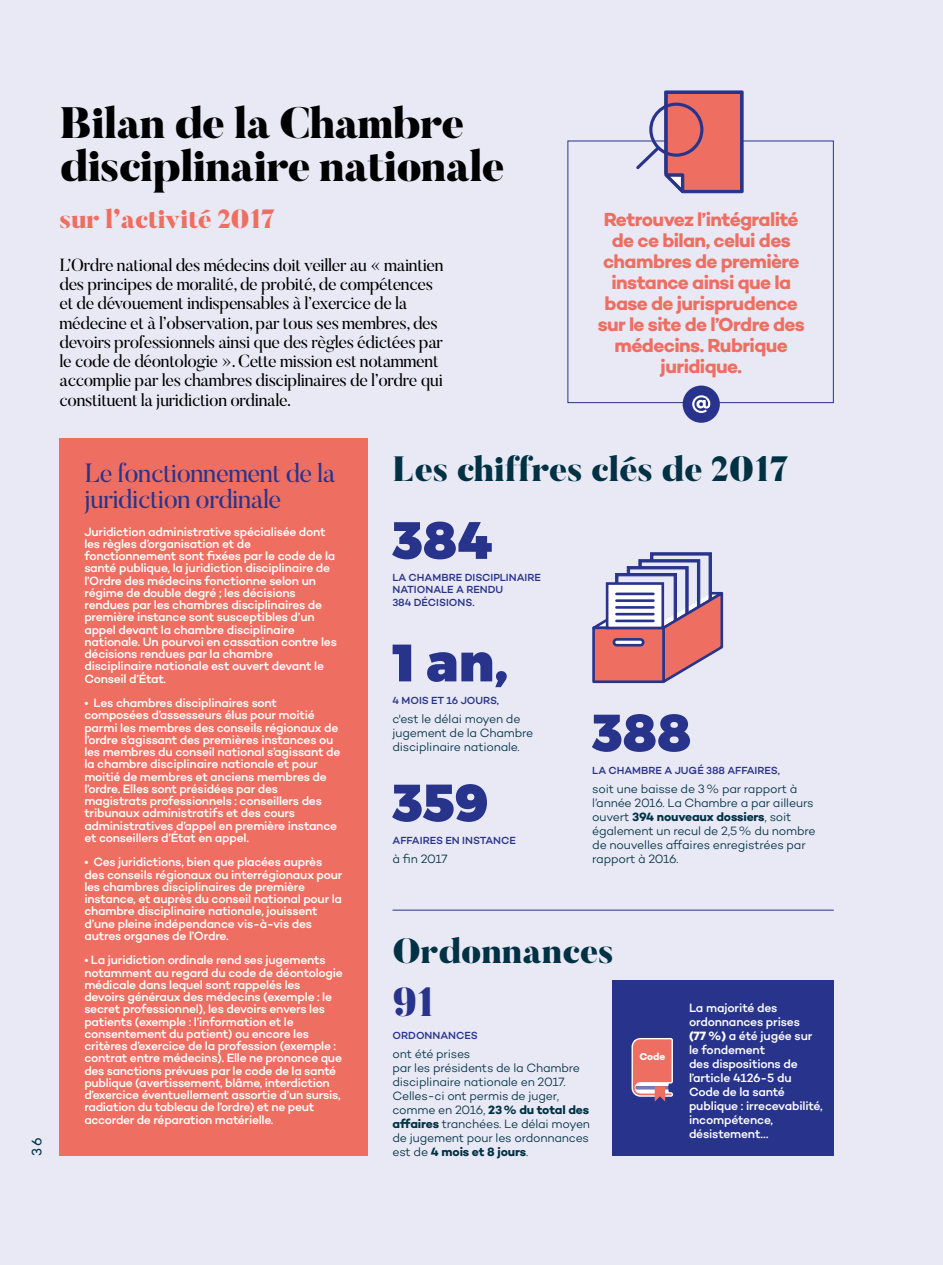
<style>
.page{position:relative;width:943px;height:1265px;background:#e9e8f5}
.page>*{position:absolute;margin:0;border:0;box-sizing:border-box;transform-origin:0 0}
.t1{font:900 52.5px "Montserrat";color:#28348b}
.t2{font:900 43.75px/43.8px "Butler";letter-spacing:-.03em;color:#000}
.t3{font:900 40.25px "Butler";color:#28348b}
.t4{font:900 35px "Butler";letter-spacing:-.01em;color:#003244}
.t5{font:26.25px/26.2px "Butler";letter-spacing:-.02em;color:#28348b}
.t6{font:900 26.25px "Butler";letter-spacing:-.02em;color:#ee6f62}
.t7{font:700 19.25px/21px "Campton";letter-spacing:-.03em;color:#ee6f62;text-align:center}
.t8{font:17.5px/19.2px "Butler";letter-spacing:-.02em;color:#000}
.t9{font:14px "Campton";color:#003244}
.t10{font:500 12.25px/12.2px "Campton";letter-spacing:-.02em;color:#fff}
.t11{font:300 12.25px/14px "Campton";letter-spacing:-.015em;color:#003244}
.t12{font:500 10.5px/12.2px "Campton";color:#28348b}
.t13{font:700 10.15px "Campton";color:#fff}
.s1{font-weight:700}
</style>
<div class="page">
<div style="left:612px;top:981px;width:221px;height:175px;background:#28348b"></div>
<div style="left:60px;top:438px;width:308px;height:718px;background:#ee6f62"></div>
<hr style="left:392px;top:910px;width:441px;height:1px;background:#28348b">
<svg style="left:631px;top:1038px;width:42px;height:64px;background:#d68083"></svg>
<svg style="left:592px;top:552px;width:132px;height:132px"></svg>
<div style="left:592px;top:627px;width:73px;height:56px;background:#ee6f62;border:3px solid #28348b"></div>
<div style="left:614px;top:639px;width:29px;height:6px;background:#fff;border-radius:3px"></div>
<div style="left:612px;top:638px;width:32px;height:9px;border:3px solid #28348b;border-radius:3px"></div>
<svg style="left:606px;top:582px;width:58px;height:47px;background:#c7cae0"></svg>
<hr style="left:616px;top:593px;width:37px;height:2px;background:#28348b">
<hr style="left:616px;top:599px;width:37px;height:3px;background:#28348b">
<hr style="left:616px;top:606px;width:37px;height:3px;background:#28348b">
<hr style="left:616px;top:613px;width:37px;height:2px;background:#28348b">
<hr style="left:616px;top:620px;width:37px;height:2px;background:#28348b">
<svg style="left:633px;top:90px;width:110px;height:103px"></svg>
<div style="left:682px;top:386px;width:37px;height:37px;background:#28348b;border-radius:50%"></div>
<svg style="left:692px;top:395px;width:18px;height:18px"></svg>
<h2 class="t2" style="left:60px;top:102px;width:447px">Bilan de la Chambre disciplinaire nationale</h2>
<h3 class="t6" style="left:60px;top:202px;width:217px">sur l’activité 2017</h3>
<p class="t8" style="left:60px;top:255px;width:385px">L’Ordre national des médecins doit veiller au « maintien des principes de moralité, de probité, de compétences et de dévouement indispensables à l’exercice de la médecine et à l’observation, par tous ses membres, des devoirs professionnels ainsi que des règles édictées par le code de déontologie ». Cette mission est notamment accomplie par les chambres disciplinaires de l’ordre qui constituent la juridiction ordinale.</p>
<h3 class="t7" style="left:597px;top:209px;width:209px">Retrouvez l’intégralité de ce bilan, celui des chambres de première instance ainsi que la base de jurisprudence sur le site de l’Ordre des médecins. Rubrique juridique.</h3>
<p class="t9" style="left:28px;top:1156px;width:19px;rotate:-90deg">36</p>
<h3 class="t5" style="left:84px;top:460px;width:253px">Le fonctionnement de la juridiction ordinale</h3>
<p class="t10" style="left:84px;top:525px;width:254px">Juridiction administrative spécialisée dont les règles d’organisation et de fonctionnement sont fixées par le code de la santé publique, la juridiction disciplinaire de l’Ordre des médecins fonctionne selon un régime de double degré ; les décisions rendues par les chambres disciplinaires de première instance sont susceptibles d’un appel devant la chambre disciplinaire nationale. Un pourvoi en cassation contre les décisions rendues par la chambre disciplinaire nationale est ouvert devant le Conseil d’État.</p>
<p class="t10" style="left:84px;top:696px;width:258px">• Les chambres disciplinaires sont composées d’assesseurs élus pour moitié parmi les membres des conseils régionaux de l’ordre s’agissant des premières instances ou les membres du conseil national s’agissant de la chambre disciplinaire nationale et pour moitié de membres et anciens membres de l’ordre. Elles sont présidées par des magistrats professionnels : conseillers des tribunaux administratifs et des cours administratives d’appel en première instance et conseillers d’État en appel.</p>
<p class="t10" style="left:84px;top:856px;width:260px">• Ces juridictions, bien que placées auprès des conseils régionaux ou interrégionaux pour les chambres disciplinaires de première instance, et auprès du conseil national pour la chambre disciplinaire nationale, jouissent d’une pleine indépendance vis-à-vis des autres organes de l’Ordre.</p>
<p class="t10" style="left:84px;top:954px;width:260px">• La juridiction ordinale rend ses jugements notamment au regard du code de déontologie médicale dans lequel sont rappelés les devoirs généraux des médecins (exemple : le secret professionnel), les devoirs envers les patients (exemple : l’information et le consentement du patient) ou encore les critères d’exercice de la profession (exemple : contrat entre médecins). Elle ne prononce que des sanctions prévues par le code de la santé publique (avertissement, blâme, interdiction d’exercice éventuellement assortie d’un sursis, radiation du tableau de l’ordre) et ne peut accorder de réparation matérielle.</p>
<h3 class="t4" style="left:392px;top:447px;width:398px">Les chiffres clés de 2017</h3>
<h1 class="t1" style="left:392px;top:507px;width:101px">384</h1>
<p class="t12" style="left:392px;top:571px;width:150px">LA CHAMBRE DISCIPLINAIRE<br>NATIONALE A RENDU<br>384 DÉCISIONS.</p>
<h1 class="t1" style="left:392px;top:630px;width:117px">1 an,</h1>
<p class="t12" style="left:392px;top:694px;width:108px">4 MOIS ET 16 JOURS,</p>
<p class="t11" style="left:392px;top:711px;width:142px">c'est le délai moyen de jugement de la Chambre disciplinaire nationale.</p>
<h1 class="t1" style="left:392px;top:770px;width:98px">359</h1>
<p class="t12" style="left:392px;top:834px;width:125px">AFFAIRES EN INSTANCE</p>
<p class="t11" style="left:392px;top:851px;width:57px">à fin 2017</p>
<h1 class="t1" style="left:592px;top:700px;width:101px">388</h1>
<p class="t12" style="left:592px;top:764px;width:189px">LA CHAMBRE A JUGÉ 388 AFFAIRES,</p>
<p class="t11" style="left:592px;top:781px;width:225px">soit une baisse de 3% par rapport à l’année 2016. La Chambre a par ailleurs ouvert <span class="s1">394 nouveaux dossiers</span>, soit également un recul de 2,5% du nombre de nouvelles affaires enregistrées par rapport à 2016.</p>
<h3 class="t4" style="left:392px;top:929px;width:223px">Ordonnances</h3>
<h3 class="t3" style="left:392px;top:977px;width:43px">91</h3>
<p class="t12" style="left:392px;top:1029px;width:87px">ORDONNANCES</p>
<p class="t11" style="left:392px;top:1046px;width:199px">ont été prises<br>par les présidents de la Chambre disciplinaire nationale en 2017.<br>Celles-ci ont permis de juger, comme en 2016, <span class="s1">23% du total des affaires</span> tranchées. Le délai moyen de jugement pour les ordonnances est de <span class="s1">4 mois et 8 jours</span>.</p>
<p class="t13" style="left:639px;top:1050px;width:27px">Code</p>
<p class="t10" style="left:689px;top:1000px;width:135px;line-height:14px">La majorité des ordonnances prises<br><span class="s1">(77 %)</span> a été jugée sur le fondement<br>des dispositions de l’article 4126-5 du<br>Code de la santé publique : irrecevabilité, incompétence, désistement…</p>
</div>
